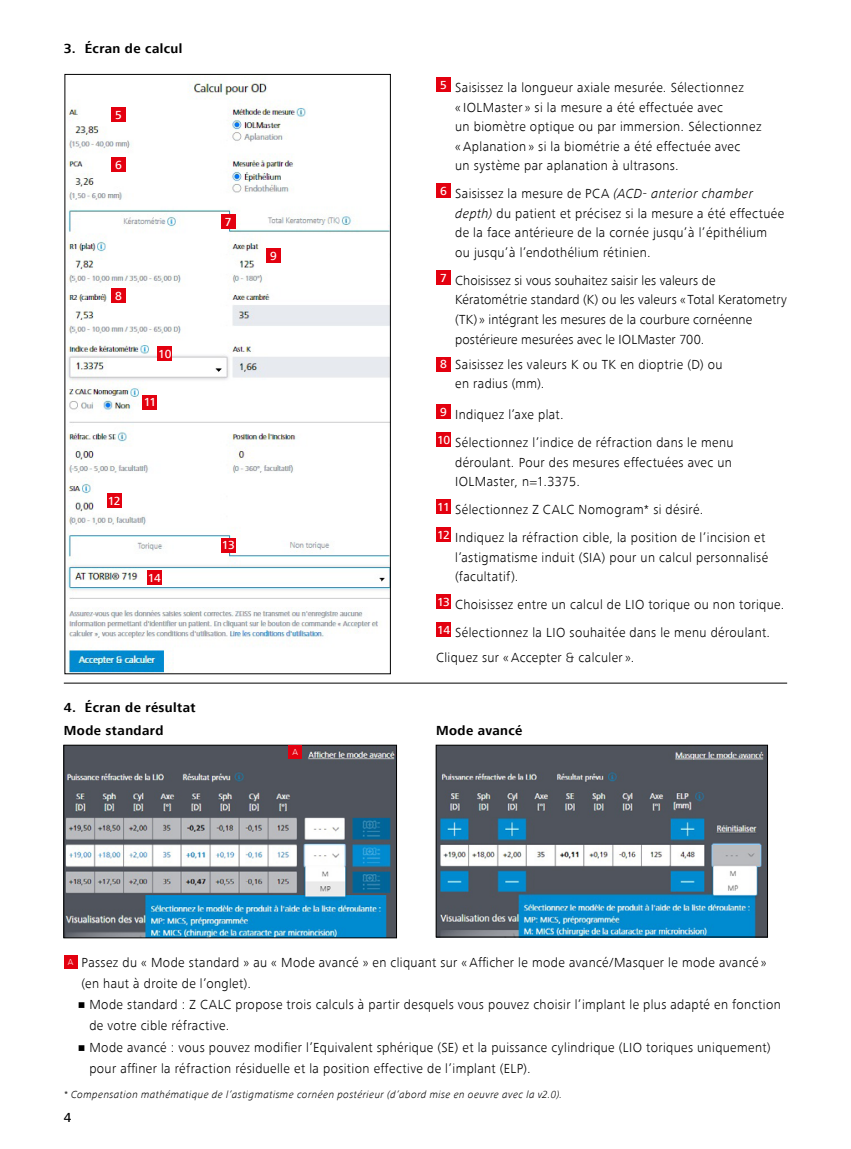
<style>
.page{position:relative;width:851px;height:1149px;background:#fff}
.page>*{position:absolute;margin:0;border:0;box-sizing:border-box;transform-origin:0 0}
.t1{font:300 13.5px/19.5px "ZEISS Frutiger Next W1 G";letter-spacing:.03em;color:#000}
.t2{font:300 13.5px/19.5px "ZEISS Frutiger Next W1 G";letter-spacing:.01em;color:#000}
.t3{font:700 13.5px "ZEISS Frutiger Next W1 G";letter-spacing:.03em;color:#000}
.t4{font:500 13.5px "ZEISS Frutiger Next W1 G";color:#000}
.t5{font:500 12px "ZEISS Frutiger Next W1 G";letter-spacing:-.045em;color:#fff}
.t6{font:italic 300 10.5px "ZEISS Frutiger Next W1 G";letter-spacing:.04em;color:#000}
.t7{font:300 9px "ZEISS Frutiger Next W1 G";color:#fff}
.s1{font-style:italic}
.s2{font-weight:500;font-size:12px;color:#fff}
.s3{font-size:9px;color:#fff}
</style>
<div class="page">
<img style="left:67px;top:80px;width:321px;height:591px">
<div style="left:64px;top:954px;width:13px;height:14px;background:#e3000f"></div>
<div style="left:436px;top:77px;width:15px;height:15px;background:#e3000f"></div>
<div style="left:436px;top:183px;width:15px;height:15px;background:#e3000f"></div>
<div style="left:436px;top:270px;width:15px;height:15px;background:#e3000f"></div>
<div style="left:436px;top:356px;width:15px;height:15px;background:#e3000f"></div>
<div style="left:436px;top:404px;width:15px;height:15px;background:#e3000f"></div>
<div style="left:436px;top:432px;width:15px;height:15px;background:#e3000f"></div>
<div style="left:436px;top:499px;width:15px;height:15px;background:#e3000f"></div>
<div style="left:436px;top:527px;width:15px;height:15px;background:#e3000f"></div>
<div style="left:436px;top:594px;width:15px;height:15px;background:#e3000f"></div>
<div style="left:436px;top:622px;width:15px;height:15px;background:#e3000f"></div>
<hr style="left:64px;top:682px;width:723px;height:1px;background:#000">
<div style="left:111px;top:107px;width:15px;height:15px;background:#e3000f"></div>
<div style="left:111px;top:157px;width:15px;height:15px;background:#e3000f"></div>
<div style="left:266px;top:248px;width:15px;height:15px;background:#e3000f"></div>
<div style="left:221px;top:537px;width:15px;height:15px;background:#e3000f"></div>
<div style="left:157px;top:345px;width:15px;height:15px;background:#e3000f"></div>
<div style="left:147px;top:570px;width:15px;height:15px;background:#e3000f"></div>
<div style="left:107px;top:492px;width:15px;height:15px;background:#e3000f"></div>
<div style="left:221px;top:214px;width:15px;height:15px;background:#e3000f"></div>
<div style="left:111px;top:288px;width:15px;height:15px;background:#e3000f"></div>
<div style="left:142px;top:394px;width:15px;height:15px;background:#e3000f"></div>
<img style="left:66px;top:746px;width:328px;height:189px">
<div style="left:64px;top:744px;width:332px;height:193px;border:1px solid #000"></div>
<div style="left:288px;top:745px;width:14px;height:13px;background:#e3000f"></div>
<img style="left:438px;top:746px;width:327px;height:188px">
<div style="left:436px;top:744px;width:331px;height:192px;border:1px solid #000"></div>
<p class="t3" style="left:64px;top:41px;width:120px">3. Écran de calcul</p>
<p class="t5" style="left:115px;top:108px;width:8px">5</p>
<p class="t5" style="left:115px;top:158px;width:8px">6</p>
<p class="t5" style="left:115px;top:289px;width:8px">8</p>
<p class="t5" style="left:158px;top:346px;width:15px">10</p>
<p class="t5" style="left:144px;top:395px;width:14px">11</p>
<p class="t5" style="left:108px;top:493px;width:14px">12</p>
<p class="t5" style="left:148px;top:571px;width:15px">14</p>
<p class="t5" style="left:225px;top:215px;width:8px">7</p>
<p class="t5" style="left:270px;top:249px;width:8px">9</p>
<p class="t5" style="left:222px;top:538px;width:14px">13</p>
<p class="t3" style="left:64px;top:699px;width:133px">4. Écran de résultat</p>
<p class="t1" style="left:455px;top:78px;width:308px;text-indent:-15px"><sup>5</sup> Saisissez la longueur axiale mesurée. Sélectionnez<br>« IOLMaster » si la mesure a été effectuée avec<br>un biomètre optique ou par immersion. Sélectionnez « Aplanation » si la biométrie a été effectuée avec<br>un système par aplanation à ultrasons.</p>
<p class="t1" style="left:455px;top:184px;width:330px;text-indent:-15px"><sup>6</sup> Saisissez la mesure de PCA <span class="s1">(ACD- anterior chamber depth)</span> du patient et précisez si la mesure a été effectuée de la face antérieure de la cornée jusqu’à l’épithélium ou jusqu’à l’endothélium rétinien.</p>
<p class="t2" style="left:455px;top:271px;width:333px;text-indent:-15px"><sup>7</sup> Choisissez si vous souhaitez saisir les valeurs de Kératométrie standard (K) ou les valeurs « Total Keratometry (TK) » intégrant les mesures de la courbure cornéenne postérieure mesurées avec le IOLMaster 700.</p>
<p class="t1" style="left:455px;top:354px;width:269px;text-indent:-15px"><span class="s2">8</span> Saisissez les valeurs K ou TK en dioptrie (D) ou en radius (mm).</p>
<p class="t1" style="left:437px;top:400px;width:298px;line-height:28px"><sup>9</sup> Indiquez l’axe plat.<br><sup>10</sup> Sélectionnez l’indice de réfraction dans le menu</p>
<p class="t1" style="left:455px;top:452px;width:278px">déroulant. Pour des mesures effectuées avec un<br>IOLMaster, n=1.3375.</p>
<p class="t1" style="left:437px;top:495px;width:330px;line-height:28px"><sup>11</sup> Sélectionnez Z CALC Nomogram* si désiré.<br><sup>12</sup> Indiquez la réfraction cible, la position de l’incision et</p>
<p class="t1" style="left:455px;top:547px;width:314px">l’astigmatisme induit (SIA) pour un calcul personnalisé (facultatif).</p>
<p class="t1" style="left:437px;top:590px;width:349px;line-height:28px"><sup>13</sup> Choisissez entre un calcul de LIO torique ou non torique.<br><sup>14</sup> Sélectionnez la LIO souhaitée dans le menu déroulant.</p>
<p class="t1" style="left:436px;top:648px;width:200px">Cliquez sur « Accepter &amp; calculer ».</p>
<p class="t3" style="left:64px;top:722px;width:101px">Mode standard</p>
<p class="t3" style="left:436px;top:722px;width:88px">Mode avancé</p>
<p class="t7" style="left:292px;top:746px;width:7px">A</p>
<p class="t1" style="left:82px;top:951px;width:686px;line-height:21.1px;text-indent:-14px"><span class="s3">A</span> Passez du « Mode standard » au « Mode avancé » en cliquant sur « Afficher le mode avancé/Masquer le mode avancé » (en haut à droite de l’onglet).</p>
<p class="t1" style="left:89px;top:993px;width:693px;line-height:21.1px;text-indent:-11px">• Mode standard : Z CALC propose trois calculs à partir desquels vous pouvez choisir l’implant le plus adapté en fonction de votre cible réfractive.</p>
<p class="t1" style="left:89px;top:1036px;width:682px;line-height:21.1px;text-indent:-11px">• Mode avancé : vous pouvez modifier l’Equivalent sphérique (SE) et la puissance cylindrique (LIO toriques uniquement) pour affiner la réfraction résiduelle et la position effective de l’implant (ELP).</p>
<p class="t6" style="left:64px;top:1087px;width:500px">* Compensation mathématique de l’astigmatisme cornéen postérieur (d’abord mise en oeuvre avec la v2.0).</p>
<p class="t4" style="left:64px;top:1108px;width:9px">4</p>
</div>
